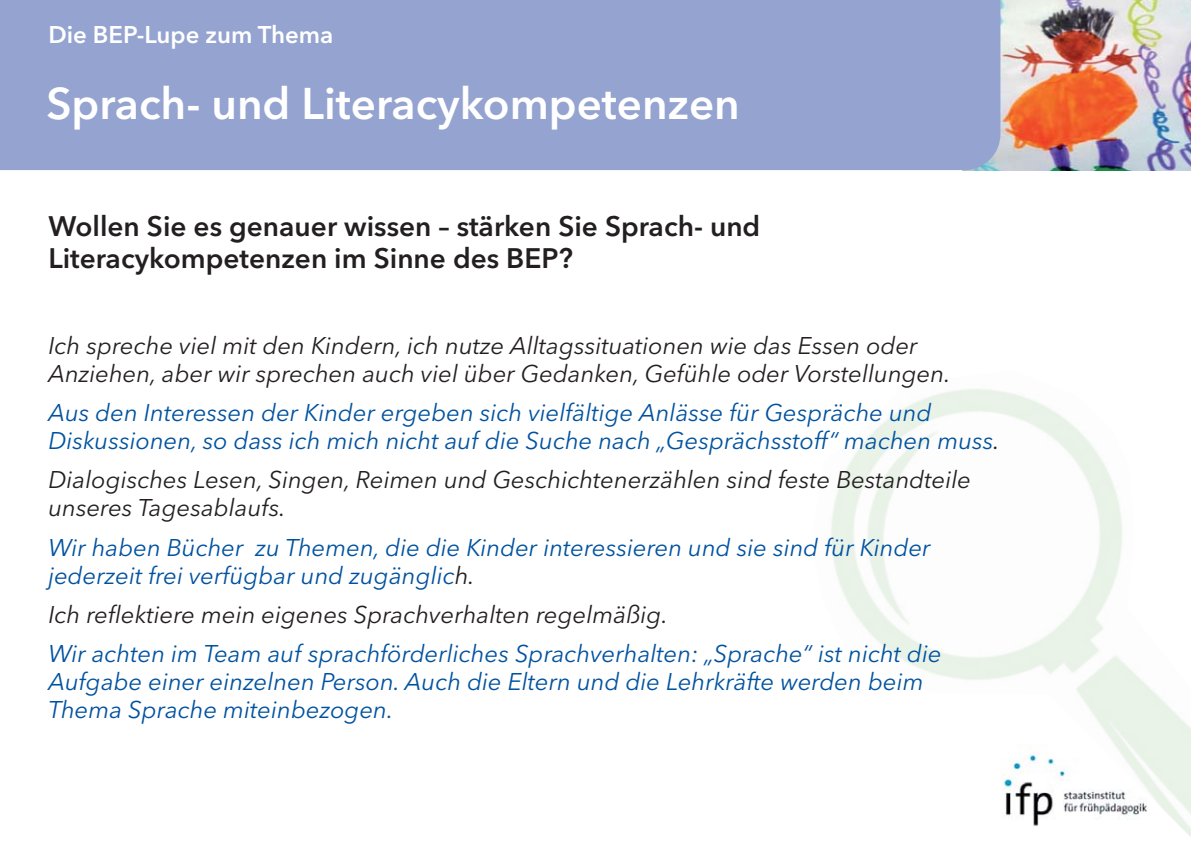
<style>
.page{position:relative;width:1191px;height:842px;background:#fff}
.page>*{position:absolute;margin:0;border:0;box-sizing:border-box;transform-origin:0 0}
.t1{font:600 44px "Avenir Next LT Pro";color:#fff}
.t2{font:600 28px/32px "Avenir Next LT Pro";color:#231f20}
.t3{font:italic 24px/28px "Avenir Next LT Pro";color:#00529f}
.t4{font:italic 24px/28px "Avenir Next LT Pro";color:#231f20}
.t5{font:600 24px "Avenir Next LT Pro";color:#fff}
.s1{color:#231f20}
</style>
<div class="page">
<img style="left:1000px;top:0;width:191px;height:170px">
<div style="left:0;top:0;width:1000px;height:170px;background:#94a3d0"></div>
<img style="left:831px;top:389px;width:360px;height:448px">
<p class="t5" style="left:48px;top:25px;width:286px">Die BEP-Lupe zum Thema</p>
<h1 class="t1" style="left:46px;top:86px;width:695px">Sprach- und Literacykompetenzen</h1>
<p class="t2" style="left:48px;top:212px;width:713px">Wollen Sie es genauer wissen – stärken Sie Sprach- und<br>Literacykompetenzen im Sinne des BEP?</p>
<p class="t4" style="left:48px;top:333px;width:903px">Ich spreche viel mit den Kindern, ich nutze Alltagssituationen wie das Essen oder<br>Anziehen, aber wir sprechen auch viel über Gedanken, Gefühle oder Vorstellungen.</p>
<p class="t3" style="left:48px;top:401px;width:953px">Aus den Interessen der Kinder ergeben sich vielfältige Anlässe für Gespräche und<br>Diskussionen, so dass ich mich nicht auf die Suche nach „Gesprächsstoff“ machen muss<span class="s1">.</span></p>
<p class="t4" style="left:48px;top:468px;width:924px">Dialogisches Lesen, Singen, Reimen und Geschichtenerzählen sind feste Bestandteile unseres Tagesablaufs.</p>
<p class="t3" style="left:48px;top:535px;width:883px">Wir haben Bücher zu Themen, die die Kinder interessieren und sie sind für Kinder jederzeit frei verfügbar und zugänglic<span class="s1">h.</span></p>
<p class="t4" style="left:48px;top:603px;width:621px">Ich reflektiere mein eigenes Sprachverhalten regelmäßig.</p>
<p class="t3" style="left:48px;top:642px;width:895px">Wir achten im Team auf sprachförderliches Sprachverhalten: „Sprache“ ist nicht die<br>Aufgabe einer einzelnen Person. Auch die Eltern und die Lehrkräfte werden beim<br>Thema Sprache miteinbezogen.</p>
</div>
